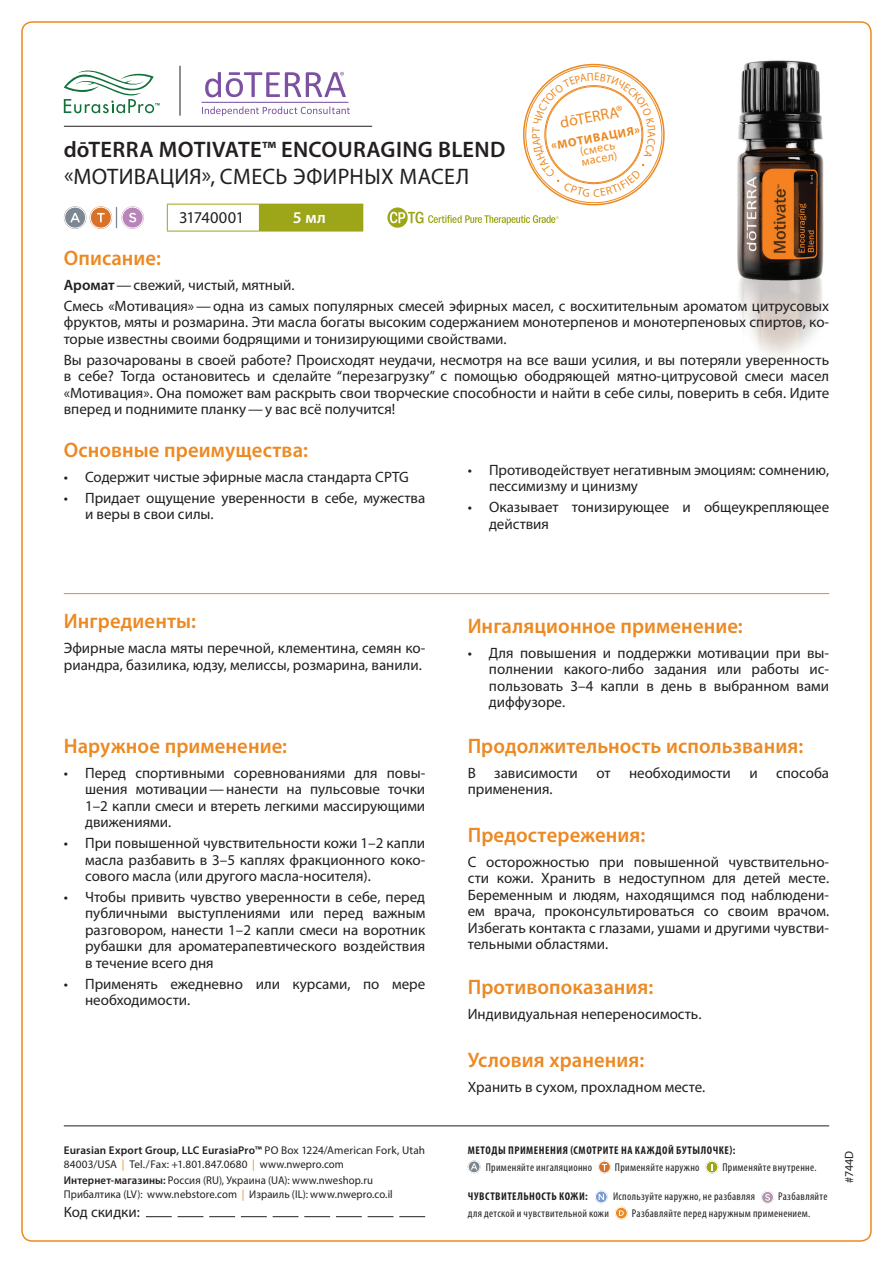
<style>
.page{position:relative;width:893px;height:1263px;background:#fff}
.page>*{position:absolute;margin:0;border:0;box-sizing:border-box;transform-origin:0 0}
.t1{font:600 22.5px "Myriad Pro";letter-spacing:.015em;color:#231f20}
.t2{font:22.5px "Myriad Pro";letter-spacing:.015em;color:#231f20}
.t3{font:600 21px "Myriad Pro";letter-spacing:.005em;color:#ec8922}
.t4{font:16.5px "Myriad Pro";letter-spacing:-.035em;color:#231f20}
.t5{font:600 16.5px "Myriad Pro";color:#fff}
.t6{font:15.75px "Myriad Pro";color:#ec8922}
.t7{font:15px/16.5px "Myriad Pro";color:#231f20}
.t8{font:12px/10.5px "Myriad Pro";color:#ec8922}
.t9{font:700 12px "Myriad Pro";color:#ec8922}
.t10{font:12px "Myriad Pro";color:#231f20}
.t11{font:condensed 11.25px "Myriad Pro";letter-spacing:.03em;color:#231f20}
.t12{font:11.25px/13.5px "Myriad Pro";letter-spacing:.01em;color:#231f20;scale:.96 1}
.t13{font:11.25px/13.5px "Myriad Pro";letter-spacing:.01em;color:#231f20}
.t14{font:700 condensed 11.25px "Myriad Pro";letter-spacing:.045em;color:#231f20}
.t15{font:11.25px "Myriad Pro";color:#ec8922;scale:.95 1}
.s1{font-weight:600}
.s2{color:#ec8922}
</style>
<div class="page">
<img style="left:737px;top:25px;width:132px;height:332px">
<hr style="left:180px;top:66px;width:1px;height:50px;background:#231f20">
<svg style="left:64px;top:70px;width:96px;height:43px"></svg>
<hr style="left:201px;top:102px;width:148px;height:1px;background:#7c51a1">
<svg style="left:202px;top:106px;width:148px;height:10px"></svg>
<svg style="left:205px;top:72px;width:141px;height:25px"></svg>
<hr style="left:64px;top:126px;width:308px;height:1px;background:#231f20">
<hr style="left:64px;top:1125px;width:765px;height:1px;background:#231f20">
<div style="left:259px;top:204px;width:104px;height:27px;background:#9da618"></div>
<hr style="left:167px;top:204px;width:92px;height:1px;background:#9da618">
<svg style="left:167px;top:205px;width:1px;height:26px"></svg>
<hr style="left:167px;top:231px;width:92px;height:1px;background:#9da618">
<hr style="left:259px;top:231px;width:104px;height:1px;background:#9da618">
<hr style="left:64px;top:593px;width:765px;height:1px;background:#ec8922">
<svg style="left:468px;top:1160px;width:12px;height:13px"></svg>
<div style="left:468px;top:1161px;width:12px;height:12px;border:1px solid #fff;border-radius:50%"></div>
<svg style="left:471px;top:1163px;width:6px;height:7px"></svg>
<svg style="left:598px;top:1161px;width:13px;height:12px"></svg>
<div style="left:598px;top:1161px;width:13px;height:12px;border:1px solid #fff;border-radius:50%"></div>
<svg style="left:602px;top:1164px;width:5px;height:6px"></svg>
<svg style="left:706px;top:1161px;width:12px;height:12px"></svg>
<div style="left:706px;top:1161px;width:12px;height:12px;border:1px solid #fff;border-radius:50%"></div>
<svg style="left:146px;top:1216px;width:26px;height:1px"></svg>
<svg style="left:178px;top:1216px;width:25px;height:1px"></svg>
<svg style="left:209px;top:1216px;width:26px;height:1px"></svg>
<svg style="left:241px;top:1216px;width:26px;height:1px"></svg>
<svg style="left:273px;top:1216px;width:25px;height:1px"></svg>
<svg style="left:304px;top:1216px;width:26px;height:1px"></svg>
<svg style="left:336px;top:1216px;width:26px;height:1px"></svg>
<svg style="left:368px;top:1216px;width:25px;height:1px"></svg>
<svg style="left:399px;top:1216px;width:26px;height:1px"></svg>
<svg style="left:595px;top:1190px;width:13px;height:13px"></svg>
<div style="left:595px;top:1191px;width:12px;height:12px;border:1px solid #fff;border-radius:50%"></div>
<svg style="left:599px;top:1194px;width:5px;height:6px"></svg>
<svg style="left:761px;top:1191px;width:13px;height:13px"></svg>
<div style="left:761px;top:1191px;width:13px;height:12px;border:1px solid #fff;border-radius:50%"></div>
<svg style="left:765px;top:1194px;width:5px;height:7px"></svg>
<svg style="left:615px;top:1207px;width:13px;height:12px"></svg>
<div style="left:615px;top:1207px;width:12px;height:12px;border:1px solid #fff;border-radius:50%"></div>
<svg style="left:619px;top:1210px;width:5px;height:6px"></svg>
<svg style="left:116px;top:207px;width:1px;height:21px"></svg>
<svg style="left:64px;top:206px;width:22px;height:23px"></svg>
<div style="left:64px;top:207px;width:22px;height:21px;border:1px solid #fff;border-radius:50%"></div>
<svg style="left:70px;top:213px;width:10px;height:9px"></svg>
<svg style="left:90px;top:206px;width:22px;height:23px"></svg>
<div style="left:90px;top:207px;width:22px;height:21px;border:1px solid #fff;border-radius:50%"></div>
<svg style="left:97px;top:213px;width:8px;height:9px"></svg>
<svg style="left:121px;top:206px;width:23px;height:23px"></svg>
<div style="left:122px;top:207px;width:21px;height:21px;border:1px solid #fff;border-radius:50%"></div>
<svg style="left:129px;top:213px;width:7px;height:9px"></svg>
<svg style="left:387px;top:63px;width:278px;height:165px"></svg>
<h1 class="t1" style="left:64px;top:135px;width:443px">dōTERRA MOTIVATE™ ENCOURAGING BLEND</h1>
<h1 class="t2" style="left:64px;top:163px;width:407px">«МОТИВАЦИЯ», СМЕСЬ ЭФИРНЫХ МАСЕЛ</h1>
<p class="t4" style="left:179px;top:207px;width:67px">31740001</p>
<p class="t5" style="left:293px;top:207px;width:34px">5 мл</p>
<p class="t6" style="left:559px;top:113px;width:65px;rotate:-10deg">dōTERRA®</p>
<p class="t9" style="left:550px;top:139px;width:92px;rotate:-11deg">«МОТИВАЦИЯ»</p>
<p class="t15" style="left:659px;top:131px;width:8px;rotate:90deg">А</p>
<p class="t8" style="left:579px;top:146px;width:37px;rotate:-11deg">(смесь масел)</p>
<h2 class="t3" style="left:64px;top:245px;width:99px">Описание:</h2>
<p class="t7" style="left:64px;top:274px;width:767px;line-height:20.7px"><span class="s1">Аромат</span> — свежий, чистый, мятный.<br>Смесь «Мотивация» — одна из самых популярных смесей эфирных масел, с восхитительным ароматом цитрусовых</p>
<p class="t7" style="left:64px;top:314px;width:767px">фруктов, мяты и розмарина. Эти масла богаты высоким содержанием монотерпенов и монотерпеновых спиртов, ко&shy;торые известны своими бодрящими и тонизирующими свойствами.</p>
<p class="t7" style="left:64px;top:351px;width:767px;text-align:justify">Вы разочарованы в своей работе? Происходят неудачи, несмотря на все ваши усилия, и вы потеряли уверенность в себе? Тогда остановитесь и сделайте “перезагрузку” с помощью ободряющей мятно-цитрусовой смеси масел «Мотивация». Она поможет вам раскрыть свои творческие способности и найти в себе силы, поверить в себя. Идите вперед и поднимите планку — у вас всё получится!</p>
<h2 class="t3" style="left:64px;top:436px;width:246px">Основные преимущества:</h2>
<p class="t7" style="left:64px;top:468px;width:346px">• Содержит чистые эфирные масла стандарта CPTG</p>
<p class="t7" style="left:85px;top:489px;width:342px;text-indent:-21px">• Придает ощущение уверенности в себе, мужества и веры в свои силы.</p>
<p class="t7" style="left:489px;top:461px;width:342px;text-indent:-21px">• Противодействует негативным эмоциям: сомнению, пессимизму и цинизму</p>
<p class="t7" style="left:489px;top:499px;width:342px;text-indent:-21px">• Оказывает тонизирующее и общеукрепляющее действия</p>
<h2 class="t3" style="left:64px;top:608px;width:134px">Ингредиенты:</h2>
<p class="t7" style="left:64px;top:640px;width:363px">Эфирные масла мяты перечной, клементина, семян ко&shy;риандра, базилика, юдзу, мелиссы, розмарина, ванили.</p>
<h2 class="t3" style="left:468px;top:612px;width:277px">Ингаляционное применение:</h2>
<p class="t7" style="left:489px;top:644px;width:342px;text-align:justify;text-indent:-21px">• Для повышения и поддержки мотивации при вы&shy;полнении какого-либо задания или работы ис&shy;пользовать 3–4 капли в день в выбранном вами диффузоре.</p>
<h2 class="t3" style="left:64px;top:732px;width:225px">Наружное применение:</h2>
<p class="t7" style="left:85px;top:764px;width:342px;text-align:justify;text-indent:-21px">• Перед спортивными соревнованиями для повы&shy;шения мотивации — нанести на пульсовые точки 1–2 капли смеси и втереть легкими массирующими движениями.</p>
<p class="t7" style="left:85px;top:834px;width:342px;text-align:justify;text-indent:-21px">• При повышенной чувствительности кожи 1–2 капли масла разбавить в 3–5 каплях фракционного коко&shy;сового масла (или другого масла-носителя).</p>
<p class="t7" style="left:85px;top:888px;width:342px;text-align:justify;text-indent:-21px">• Чтобы привить чувство уверенности в себе, перед публичными выступлениями или перед важным разговором, нанести 1–2 капли смеси на воротник рубашки для ароматерапевтического воздействия в течение всего дня</p>
<p class="t7" style="left:85px;top:975px;width:342px;text-indent:-21px">• Применять ежедневно или курсами, по мере необходимости.</p>
<h2 class="t3" style="left:468px;top:973px;width:187px">Противопоказания:</h2>
<p class="t7" style="left:468px;top:1005px;width:235px">Индивидуальная непереносимость.</p>
<h2 class="t3" style="left:468px;top:732px;width:337px">Продолжительность использвания:</h2>
<p class="t7" style="left:468px;top:764px;width:363px">В зависимости от необходимости и способа применения.</p>
<h2 class="t3" style="left:468px;top:821px;width:179px">Предостережения:</h2>
<p class="t7" style="left:468px;top:853px;width:363px;text-align:justify">С осторожностью при повышенной чувствительно&shy;сти кожи. Хранить в недоступном для детей месте.<br>Беременным и людям, находящимся под наблюдени&shy;ем врача, проконсультироваться со своим врачом.<br>Избегать контакта с глазами, ушами и другими чувстви&shy;тельными областями.</p>
<h2 class="t3" style="left:468px;top:1046px;width:178px">Условия хранения:</h2>
<p class="t7" style="left:468px;top:1078px;width:239px">Хранить в сухом, прохладном месте.</p>
<p class="t13" style="left:64px;top:1143px;width:363px"><span class="s1">Eurasian Export Group, LLC EurasiaPro™</span> PO Box 1224/American Fork, Utah<br>84003/USA <span class="s2">|</span> Tel./Fax: +1.801.847.0680 <span class="s2">|</span> www.nwepro.com</p>
<p class="t14" style="left:468px;top:1143px;width:269px">МЕТОДЫ ПРИМЕНЕНИЯ (СМОТРИТЕ НА КАЖДОЙ БУТЫЛОЧКЕ):</p>
<p class="t11" style="left:486px;top:1160px;width:108px">Применяйте ингаляционно</p>
<p class="t11" style="left:615px;top:1160px;width:86px">Применяйте наружно</p>
<p class="t11" style="left:722px;top:1160px;width:96px">Применяйте внутренне.</p>
<p class="t12" style="left:64px;top:1173px;width:344px"><span class="s1">Интернет-магазины:</span> Россия (RU), Украина (UA): www.nweshop.ru<br>Прибалтика (LV): www.nebstore.com <span class="s2">|</span> Израиль (IL): www.nwepro.co.il</p>
<p class="t7" style="left:64px;top:1203px;width:78px">Код скидки:</p>
<p class="t14" style="left:468px;top:1189px;width:121px">ЧУВСТВИТЕЛЬНОСТЬ КОЖИ:</p>
<p class="t11" style="left:613px;top:1190px;width:144px">Используйте наружно, не разбавляя</p>
<p class="t11" style="left:778px;top:1190px;width:51px">Разбавляйте</p>
<p class="t11" style="left:468px;top:1206px;width:143px">для детской и чувствительной кожи</p>
<p class="t11" style="left:632px;top:1206px;width:180px">Разбавляйте перед наружным применением.</p>
<p class="t10" style="left:842px;top:1183px;width:34px;rotate:-90deg">#744D</p>
</div>
